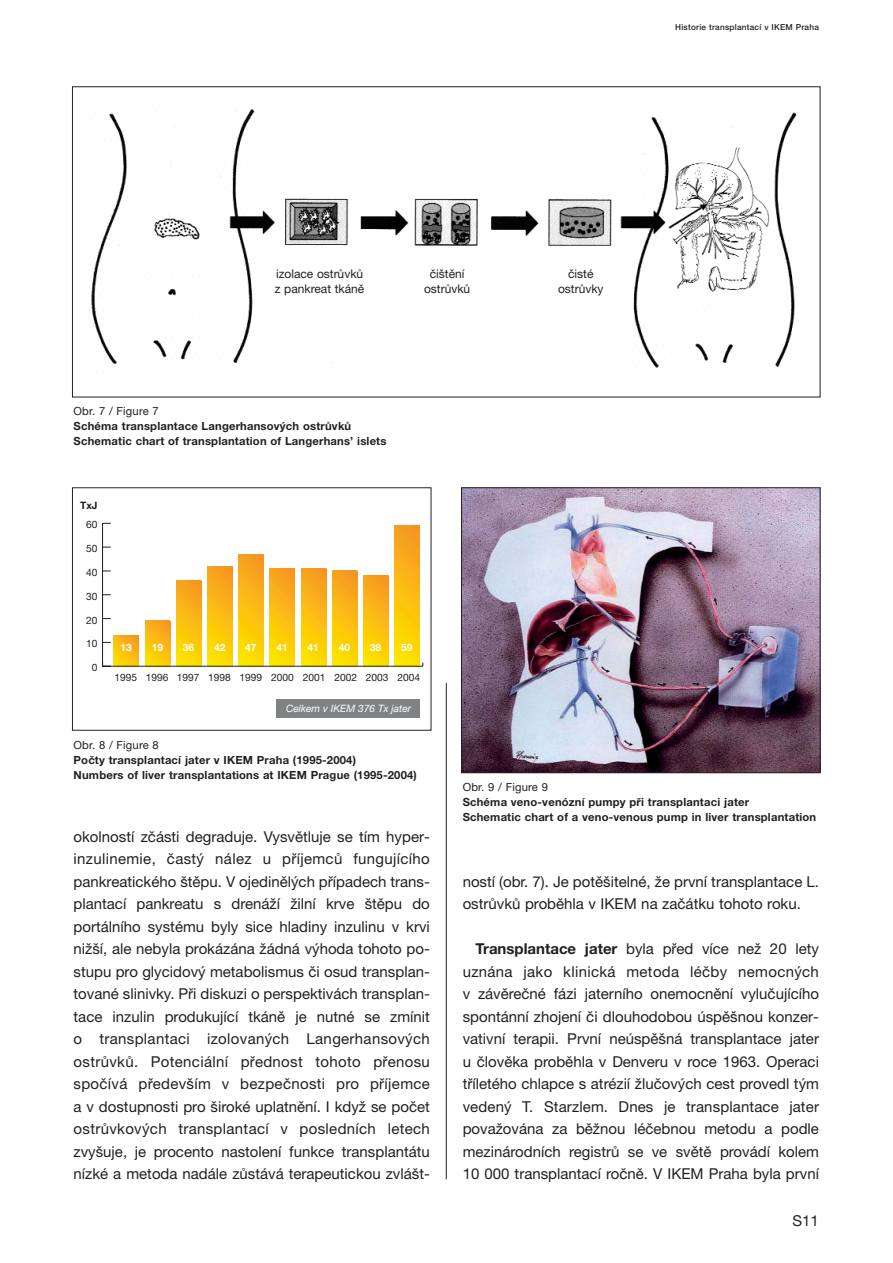
<style>
.page{position:relative;width:893px;height:1263px;background:#fff}
.page>*{position:absolute;margin:0;border:0;box-sizing:border-box;transform-origin:0 0}
.t1{font:15px/22.5px "Helvetica Neue CE";color:#231f1f;text-align:justify}
.t2{font:12px/15px "Helvetica Neue CE";color:#231f1f;text-align:center}
.t3{font:700 11.25px/15px "Helvetica Neue CE";letter-spacing:.015em;color:#231f1f}
.t4{font:11.25px "Helvetica Neue CE";letter-spacing:.015em;color:#231f1f}
.t5{font:10.2px "Helvetica Neue CE";color:#231f1f}
.t6{font:italic 10.2px "Helvetica Neue CE";color:#fff}
.t7{font:700 10.2px "Helvetica Neue CE";color:#fff}
.t8{font:700 10.2px "Helvetica Neue CE";color:#231f1f}
.t9{font:500 8.25px "Helvetica Neue CE";letter-spacing:.03em;color:#231f1f}
.s1{font-weight:700}
</style>
<div class="page">
<hr style="left:446px;top:683px;width:1px;height:496px;background:#231f1f">
<img style="left:90px;top:106px;width:707px;height:262px">
<img style="left:395px;top:526px;width:25px;height:53px">
<img style="left:395px;top:579px;width:25px;height:87px">
<img style="left:364px;top:576px;width:24px;height:33px">
<img style="left:364px;top:609px;width:24px;height:57px">
<img style="left:332px;top:571px;width:25px;height:95px">
<img style="left:333px;top:606px;width:24px;height:60px">
<img style="left:301px;top:568px;width:25px;height:36px">
<img style="left:301px;top:604px;width:25px;height:62px">
<img style="left:270px;top:568px;width:25px;height:36px">
<img style="left:270px;top:604px;width:25px;height:62px">
<img style="left:239px;top:554px;width:25px;height:42px">
<img style="left:239px;top:596px;width:25px;height:70px">
<img style="left:207px;top:566px;width:25px;height:37px">
<img style="left:207px;top:603px;width:25px;height:63px">
<img style="left:176px;top:580px;width:25px;height:86px">
<img style="left:177px;top:612px;width:24px;height:54px">
<img style="left:145px;top:621px;width:25px;height:45px">
<img style="left:114px;top:635px;width:25px;height:31px">
<div style="left:276px;top:699px;width:144px;height:18px;background:#808284"></div>
<hr style="left:103px;top:666px;width:320px;height:1px;background:#231f1f">
<hr style="left:102px;top:523px;width:1px;height:143px;background:#231f1f">
<div style="left:72px;top:487px;width:359px;height:244px;border:1px solid #231f1f"></div>
<img style="left:463px;top:489px;width:355px;height:282px">
<div style="left:461px;top:487px;width:359px;height:286px;border:1px solid #231f1f"></div>
<p class="t9" style="left:675px;top:24px;width:145px">Historie transplantací v IKEM Praha</p>
<p class="t2" style="left:275px;top:267px;width:91px;text-align:left">izolace ostrůvků z pankreat tkáně</p>
<p class="t2" style="left:424px;top:267px;width:48px">čištění ostrůvků</p>
<p class="t2" style="left:558px;top:267px;width:47px">čisté ostrůvky</p>
<p class="t4" style="left:74px;top:407px;width:87px">Obr. 7 / Figure 7</p>
<p class="t3" style="left:74px;top:420px;width:314px">Schéma transplantace Langerhansových ostrůvků<br>Schematic chart of transplantation of Langerhans’ islets</p>
<p class="t8" style="left:80px;top:502px;width:19px">TxJ</p>
<p class="t5" style="left:86px;top:521px;width:13px">60</p>
<p class="t5" style="left:86px;top:545px;width:13px">50</p>
<p class="t5" style="left:86px;top:569px;width:13px">40</p>
<p class="t5" style="left:86px;top:592px;width:13px">30</p>
<p class="t5" style="left:86px;top:616px;width:13px">20</p>
<p class="t5" style="left:86px;top:640px;width:13px">10</p>
<p class="t5" style="left:92px;top:664px;width:7px">0</p>
<p class="t7" style="left:121px;top:643px;width:13px">13</p>
<p class="t7" style="left:152px;top:643px;width:13px">19</p>
<p class="t7" style="left:183px;top:643px;width:13px">36</p>
<p class="t7" style="left:214px;top:643px;width:13px">42</p>
<p class="t7" style="left:245px;top:643px;width:13px">47</p>
<p class="t7" style="left:276px;top:643px;width:13px">41</p>
<p class="t7" style="left:308px;top:643px;width:13px">41</p>
<p class="t7" style="left:339px;top:643px;width:13px">40</p>
<p class="t7" style="left:370px;top:643px;width:13px">38</p>
<p class="t7" style="left:401px;top:643px;width:13px">59</p>
<p class="t5" style="left:115px;top:674px;width:307px">1995 1996 1997 1998 1999 2000 2001 2002 2003 2004</p>
<p class="t6" style="left:286px;top:704px;width:127px">Celkem v IKEM 376 Tx jater</p>
<p class="t4" style="left:74px;top:741px;width:87px">Obr. 8 / Figure 8</p>
<p class="t3" style="left:74px;top:753px;width:345px">Počty transplantací jater v IKEM Praha (1995-2004)<br>Numbers of liver transplantations at IKEM Prague (1995-2004)</p>
<p class="t1" style="left:74px;top:827px;width:358px">okolností zčásti degraduje. Vysvětluje se tím hyper&shy;inzulinemie, častý nález u příjemců fungujícího pankreatického štěpu. V ojedinělých případech trans&shy;plantací pankreatu s drenáží žilní krve štěpu do portálního systému byly sice hladiny inzulinu v krvi nižší, ale nebyla prokázána žádná výhoda tohoto po&shy;stupu pro glycidový metabolismus či osud transplan&shy;tované slinivky. Při diskuzi o perspektivách transplan&shy;tace inzulin produkující tkáně je nutné se zmínit o transplantaci izolovaných Langerhansových ostrůvků. Potenciální přednost tohoto přenosu spočívá především v bezpečnosti pro příjemce a v dostupnosti pro široké uplatnění. I když se počet ostrůvkových transplantací v posledních letech zvyšuje, je procento nastolení funkce transplantátu nízké a metoda nadále zůstává terapeutickou zvlášt-</p>
<p class="t4" style="left:463px;top:783px;width:87px">Obr. 9 / Figure 9</p>
<p class="t3" style="left:463px;top:796px;width:355px">Schéma veno-venózní pumpy při transplantaci jater<br>Schematic chart of a veno-venous pump in liver transplantation</p>
<p class="t1" style="left:463px;top:872px;width:358px">ností (obr. 7). Je potěšitelné, že první transplantace L. ostrůvků proběhla v IKEM na začátku tohoto roku.</p>
<p class="t1" style="left:463px;top:939px;width:358px;text-indent:13px"><span class="s1">Transplantace jater</span> byla před více než 20 lety uznána jako klinická metoda léčby nemocných v závěrečné fázi jaterního onemocnění vylučujícího spontánní zhojení či dlouhodobou úspěšnou konzer&shy;vativní terapii. První neúspěšná transplantace jater u člověka proběhla v Denveru v roce 1963. Operaci tříletého chlapce s atrézií žlučových cest provedl tým vedený T. Starzlem. Dnes je transplantace jater považována za běžnou léčebnou metodu a podle mezinárodních registrů se ve světě provádí kolem 10 000 transplantací ročně. V IKEM Praha byla první</p>
<p class="t1" style="left:793px;top:1211px;width:28px">S11</p>
</div>
